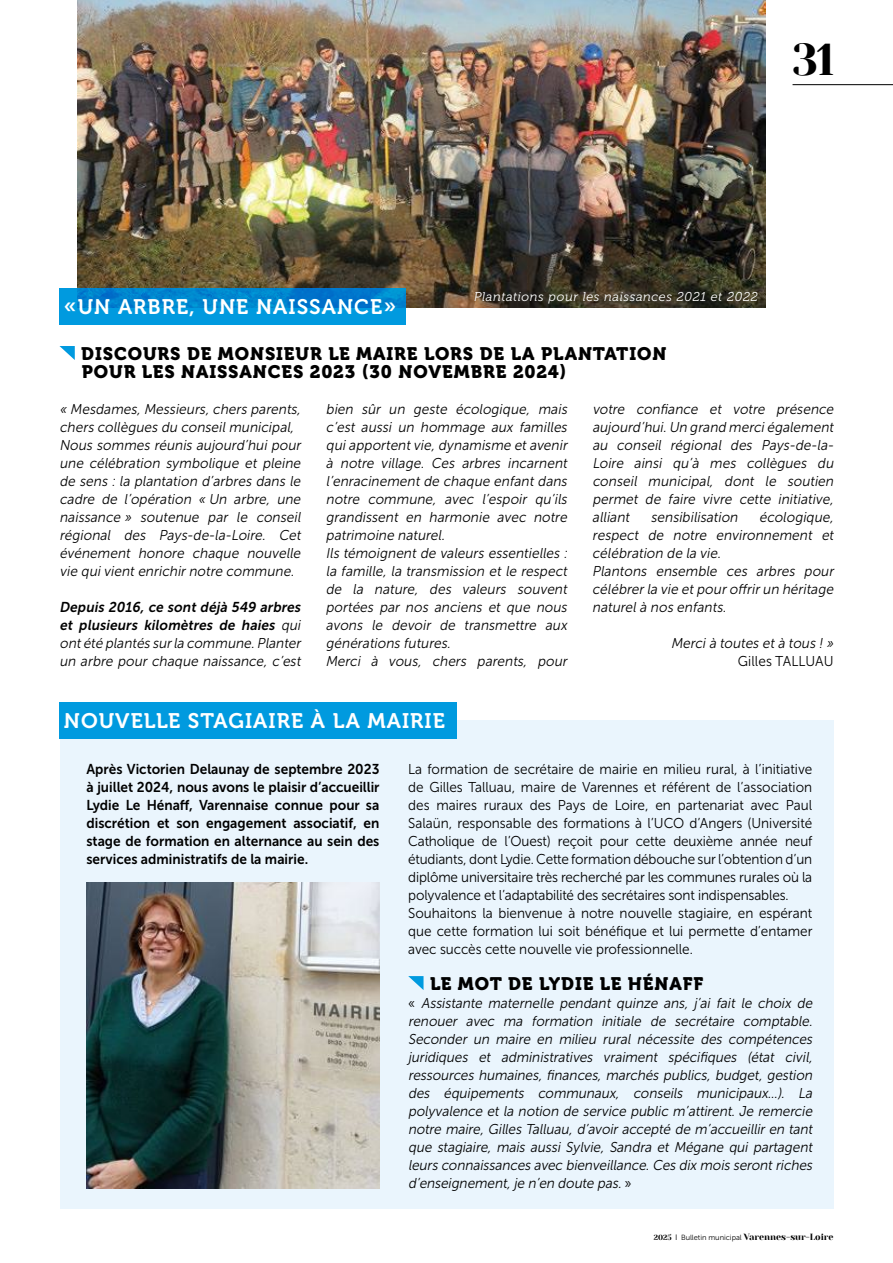
<style>
.page{position:relative;width:893px;height:1263px;background:#fff}
.page>*{position:absolute;margin:0;border:0;box-sizing:border-box;transform-origin:0 0}
.t1{font:44.55px "Yeseva One";color:#000}
.t2{font:21px "Museo 700";letter-spacing:.05em;color:#fff}
.t3{font:18px/18px "Museo 900";letter-spacing:.05em;color:#000}
.t4{font:italic 14.25px/18px "Museo Sans Cyrl 300";letter-spacing:.005em;color:#000;scale:.95 1}
.t5{font:14.25px/18px "Museo Sans Cyrl 300";letter-spacing:-.005em;color:#000;scale:.95 1}
.t6{font:14.25px/18px "Museo Sans Cyrl 700";color:#000;text-align:justify;scale:.95 1}
.t7{font:italic 14.25px/18px "Museo Sans Cyrl 700";color:#000;scale:.95 1}
.t8{font:italic 12.75px "Museo 300";letter-spacing:.05em;color:#fff}
.t9{font:9px "Yeseva One";color:#000}
.s1{font-family:"Museo Sans Cyrl 300"}
.s2{font-style:normal}
.s3{font-size:7.5px}
.s4{font-family:"Muli";font-size:7.5px}
.s5{font-family:"Museo Sans Cyrl 300";font-size:7.5px}
</style>
<div class="page">
<hr style="left:792px;top:84px;width:101px;height:1px;background:#000">
<div style="left:60px;top:720px;width:773px;height:489px;background:#eaf5fd"></div>
<div style="left:59px;top:288px;width:347px;height:36px;background:#009adf"></div>
<svg style="left:59px;top:346px;width:16px;height:14px"></svg>
<img style="left:78px;top:0;width:687px;height:307px">
<img style="left:86px;top:882px;width:293px;height:306px">
<svg style="left:408px;top:976px;width:15px;height:14px"></svg>
<div style="left:60px;top:702px;width:397px;height:36px;background:#009adf"></div>
<h1 class="t1" style="left:792px;top:33px;width:44px">31</h1>
<p class="t8" style="left:474px;top:289px;width:285px">Plantations pour les naissances 2021 et 2022</p>
<h2 class="t2" style="left:64px;top:295px;width:334px">«UN ARBRE, UNE NAISSANCE»</h2>
<p class="t3" style="left:81px;top:345px;width:587px">DISCOURS DE MONSIEUR LE MAIRE LORS DE LA PLANTATION<br>POUR LES NAISSANCES 2023 (30 NOVEMBRE 2024)</p>
<p class="t4" style="left:59px;top:400px;width:258px">« Mesdames, Messieurs, chers parents, chers collègues du conseil municipal, Nous sommes réunis aujourd’hui pour une célébration symbolique et pleine de sens : la plantation d’arbres dans le cadre de l’opération « Un arbre, une naissance » soutenue par le conseil régional des Pays-de-la-Loire. Cet événement honore chaque nouvelle vie quivient enrichirnotre commune.</p>
<p class="t7" style="left:59px;top:598px;width:258px">Depuis 2016, ce sont déjà 549 arbres et plusieurs kilomètres de haies <span class="s1">qui</span></p>
<p class="t4" style="left:59px;top:634px;width:258px">ontété plantés surla commune.Planter un arbre pour chaque naissance, c’est</p>
<p class="t4" style="left:326px;top:400px;width:258px">bien sûr un geste écologique, mais c’est aussi un hommage aux familles quiapportentvie,dynamisme etavenir à notre village. Ces arbres incarnent l’enracinement de chaque enfant dans notre commune, avec l’espoir qu’ils grandissent en harmonie avec notre patrimoine naturel.<br>Ils témoignent de valeurs essentielles : la famille, la transmission et le respect de la nature, des valeurs souvent portées par nos anciens et que nous avons le devoir de transmettre aux générations futures.<br>Merci à vous, chers parents, pour</p>
<p class="t4" style="left:592px;top:400px;width:258px;text-align:justify">votre confiance et votre présence aujourd’hui.Un grand merciégalement au conseil régional des Pays-de-la-Loire ainsi qu’à mes collègues du conseil municipal, dont le soutien permet de faire vivre cette initiative, alliant</p>
<p class="t4" style="left:592px;top:508px;width:258px;text-indent:167px">écologique, respect de notre environnement et célébration de la vie.<br>Plantons ensemble ces arbres pour célébrerla vie etpouroffrirun héritage naturel à nos enfants.</p>
<p class="t4" style="left:671px;top:634px;width:175px">Merci à toutes et à tous ! »</p>
<p class="t5" style="left:738px;top:652px;width:102px">Gilles TALLUAU</p>
<p class="t4" style="left:651px;top:508px;width:96px">sensibilisation</p>
<h2 class="t2" style="left:64px;top:709px;width:383px">NOUVELLE STAGIAIRE À LA MAIRIE</h2>
<p class="t6" style="left:86px;top:760px;width:310px">Après Victorien Delaunay de septembre 2023 à juillet 2024, nous avons le plaisir d’accueillir Lydie Le Hénaff, Varennaise connue pour sa discrétion et son engagement associatif, en stage de formation en alternance au sein des services administratifs de la mairie.</p>
<p class="t5" style="left:408px;top:760px;width:427px">La formation de secrétaire de mairie en milieu rural, à l’initiative de Gilles Talluau, maire de Varennes et référent de l’association des maires ruraux des Pays de Loire, en partenariat avec Paul Salaün, responsable des formations à l’UCO d’Angers (Université Catholique de l’Ouest) reçoit pour cette deuxième année neuf étudiants, dont Lydie. Cette formation débouche sur l’obtention d’un diplôme universitaire très recherché par les communes rurales où la polyvalence et l’adaptabilité des secrétaires sont indispensables.<br>Souhaitons la bienvenue à notre nouvelle stagiaire, en espérant que cette formation lui soit bénéfique et lui permette d’entamer avec succès cette nouvelle vie professionnelle.</p>
<p class="t3" style="left:430px;top:975px;width:275px">LE MOT DE LYDIE LE HÉNAFF</p>
<p class="t4" style="left:408px;top:994px;width:430px;text-align:justify"><span class="s2">«</span> Assistante maternelle pendant quinze ans, j ’ai fait le choix de renouer avec ma formation initiale de secrétaire comptable.<br>Seconder un maire en milieu rural nécessite des compétences juridiques et administratives vraiment spécifiques (état civil, ressources humaines, finances, marchés publics, budget, gestion des équipements communaux, conseils municipaux…). La polyvalence et la notion de service public m’attirent. Je remercie notre maire, Gilles Talluau, d’avoir accepté de m’accueillir en tant que stagiaire, mais aussi Sylvie, Sandra et Mégane qui partagent leurs connaissances avec bienveillance.Ces dix mois serontriches d’enseignement,je n’en doute pas.<span class="s2">»</span></p>
<p class="t9" style="left:654px;top:1231px;width:181px"><span class="s3">2025</span> <span class="s4">l</span> <span class="s5">Bulletin municipal</span> Varennes-sur-Loire</p>
</div>
